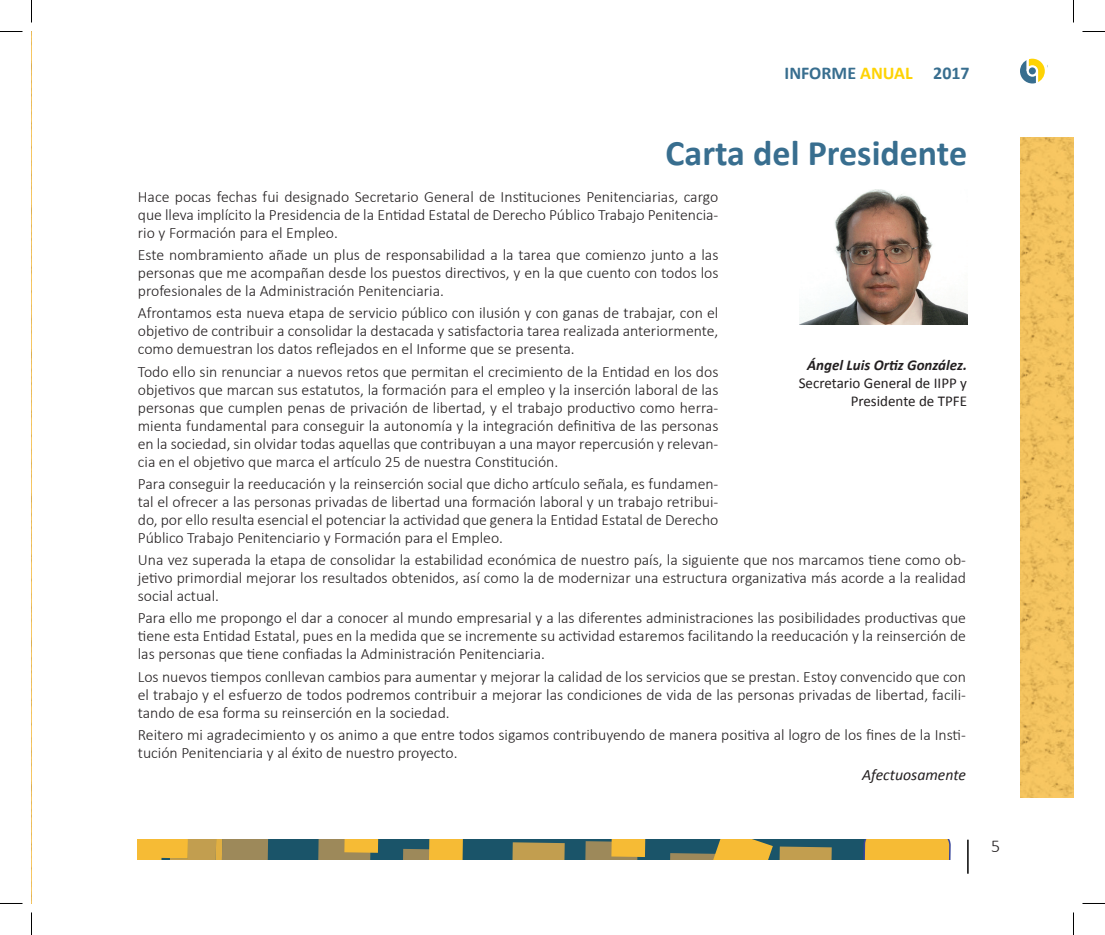
<style>
.page{position:relative;width:1105px;height:935px;background:#fff}
.page>*{position:absolute;margin:0;border:0;box-sizing:border-box;transform-origin:0 0}
.t1{font:700 36px "Calibri";color:#386e8f}
.t2{font:700 18px "Calibri";color:#386e8f}
.t3{font:300 18px "Calibri";color:#231f20}
.t4{font:300 15.75px/18px "Calibri";color:#231f20;text-align:justify}
.List_Paragraph{font:italic 15.75px "Calibri";color:#231f20}
.t5{font:15px/18px "Calibri";color:#231f20;text-align:right}
.t6{font:italic 700 15px "Calibri";color:#231f20}
.s1{color:#fed304}
</style>
<div class="page">
<img style="left:1020px;top:138px;width:53px;height:659px">
<svg style="left:138px;top:839px;width:812px;height:21px;background:#8f8851"></svg>
<svg style="left:1020px;top:58px;width:25px;height:26px"></svg>
<div style="left:1029px;top:67px;width:7px;height:7px;background:#386e8f;border-radius:50%"></div>
<hr style="left:967px;top:839px;width:1px;height:34px;background:#000">
<img style="left:799px;top:190px;width:168px;height:135px">
<svg style="left:0;top:31px;width:22px;height:1px"></svg>
<svg style="left:1082px;top:31px;width:23px;height:1px"></svg>
<svg style="left:0;top:903px;width:22px;height:1px"></svg>
<svg style="left:1082px;top:903px;width:23px;height:1px"></svg>
<svg style="left:31px;top:0;width:1px;height:22px"></svg>
<svg style="left:31px;top:912px;width:1px;height:23px"></svg>
<svg style="left:1073px;top:0;width:1px;height:22px"></svg>
<svg style="left:1073px;top:912px;width:1px;height:23px"></svg>
<p class="t2" style="left:784px;top:62px;width:187px">INFORME <span class="s1">ANUAL</span> 2017</p>
<h2 class="t1" style="left:665px;top:131px;width:303px">Carta del Presidente</h2>
<p class="t4" style="left:138px;top:187px;width:582px">Hace pocas fechas fui designado Secretario General de Instituciones Penitenciarias, cargo que lleva implícito la Presidencia de la Entidad Estatal de Derecho Público Trabajo Penitencia&shy;rio y Formación para el Empleo.</p>
<p class="t4" style="left:138px;top:246px;width:582px">Este nombramiento añade un plus de responsabilidad a la tarea que comienzo junto a las personas que me acompañan desde los puestos directivos, y en la que cuento con todos los profesionales de la Administración Penitenciaria.</p>
<p class="t4" style="left:138px;top:304px;width:582px">Afrontamos esta nueva etapa de servicio público con ilusión y con ganas de trabajar, con el objetivo de contribuir a consolidar la destacada y satisfactoria tarea realizada anteriormente, como demuestran los datos reflejados en el Informe que se presenta.</p>
<p class="t4" style="left:138px;top:362px;width:582px">Todo ello sin renunciar a nuevos retos que permitan el crecimiento de la Entidad en los dos objetivos que marcan sus estatutos, la formación para el empleo y la inserción laboral de las personas que cumplen penas de privación de libertad, y el trabajo productivo como herra&shy;mienta fundamental para conseguir la autonomía y la integración definitiva de las personas en la sociedad, sin olvidar todas aquellas que contribuyan a una mayor repercusión y relevan&shy;cia en el objetivo que marca el artículo 25 de nuestra Constitución.</p>
<p class="t4" style="left:138px;top:474px;width:582px">Para conseguir la reeducación y la reinserción social que dicho artículo señala, es fundamen&shy;tal el ofrecer a las personas privadas de libertad una formación laboral y un trabajo retribui&shy;do, por ello resulta esencial el potenciar la actividad que genera la Entidad Estatal de Derecho Público Trabajo Penitenciario y Formación para el Empleo.</p>
<p class="t4" style="left:138px;top:551px;width:829px">Una vez superada la etapa de consolidar la estabilidad económica de nuestro país, la siguiente que nos marcamos tiene como ob&shy;jetivo primordial mejorar los resultados obtenidos, así como la de modernizar una estructura organizativa más acorde a la realidad social actual.</p>
<p class="t4" style="left:138px;top:609px;width:830px">Para ello me propongo el dar a conocer al mundo empresarial y a las diferentes administraciones las posibilidades productivas que tiene esta Entidad Estatal, pues en la medida que se incremente su actividad estaremos facilitando la reeducación y la reinserción de las personas que tiene confiadas la Administración Penitenciaria.</p>
<p class="t4" style="left:138px;top:667px;width:829px">Los nuevos tiempos conllevan cambios para aumentar y mejorar la calidad de los servicios que se prestan. Estoy convencido que con el trabajo y el esfuerzo de todos podremos contribuir a mejorar las condiciones de vida de las personas privadas de libertad, facili&shy;tando de esa forma su reinserción en la sociedad.</p>
<p class="t4" style="left:138px;top:725px;width:829px">Reitero mi agradecimiento y os animo a que entre todos sigamos contribuyendo de manera positiva al logro de los fines de la Insti&shy;tución Penitenciaria y al éxito de nuestro proyecto.</p>
<p class="List_Paragraph" style="left:862px;top:765px;width:105px">Afectuosamente</p>
<p class="t6" style="left:807px;top:356px;width:161px">Ángel Luis Ortiz González.</p>
<p class="t5" style="left:799px;top:373px;width:170px">Secretario General de IIPP y<br>Presidente de TPFE</p>
<p class="t3" style="left:991px;top:835px;width:11px">5</p>
</div>
